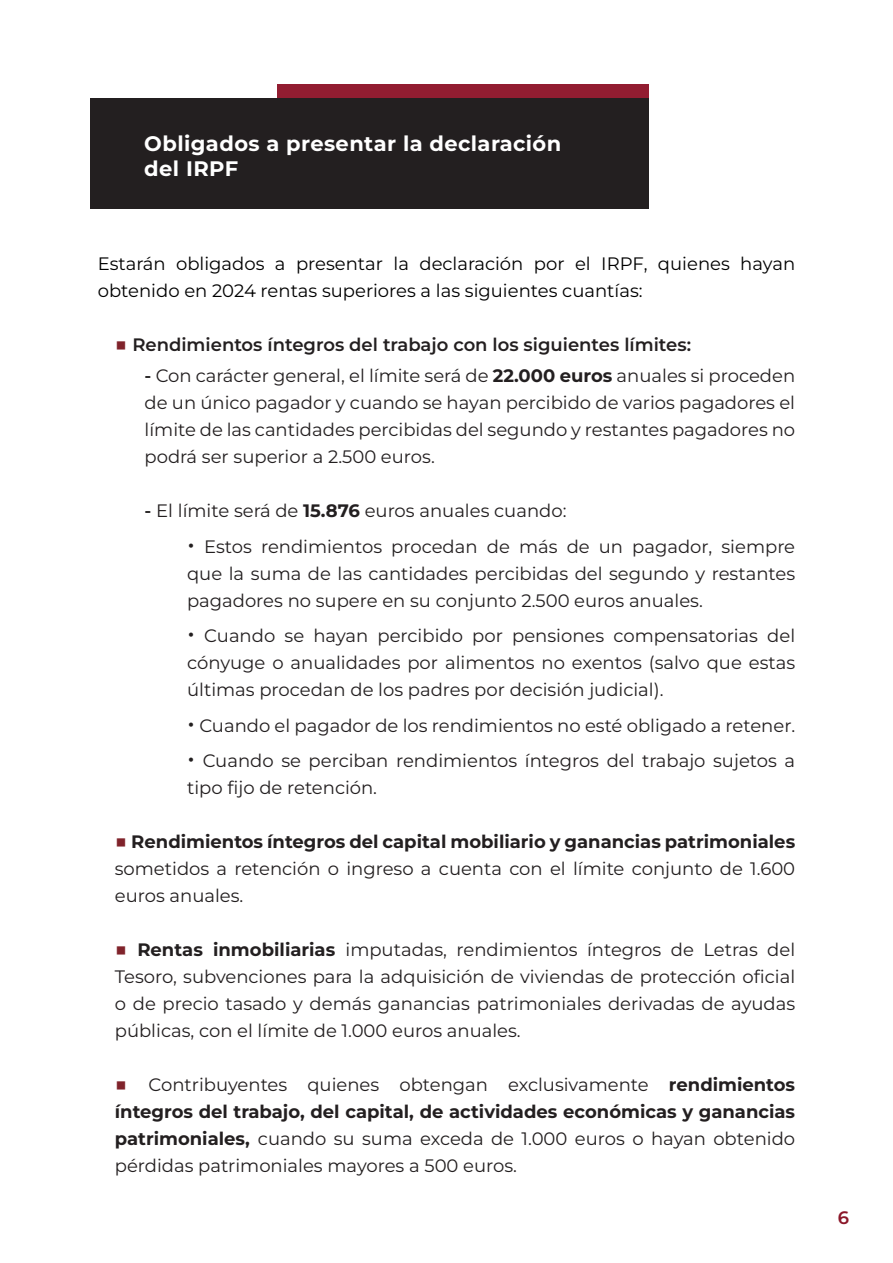
<style>
.page{position:relative;width:893px;height:1263px;background:#fff}
.page>*{position:absolute;margin:0;border:0;box-sizing:border-box;transform-origin:0 0}
.Estilo_de_párrafo_2{font:700 21px "Montserrat";letter-spacing:.02em;color:#fff}
.Estilo_de_párrafo_1{font:18px/27px "Montserrat";color:#231f20;text-align:justify}
.Estilo_de_párrafo_1-2{font:18px/27px "Montserrat";color:#000}
.Estilo_de_párrafo_1-3{font:600 18px "Montserrat";color:#231f20}
.t1{font:600 18px "Montserrat";color:#8b1729}
.s1{font-weight:400;font-size:21px;color:#80232b}
.s2{font-weight:600}
.s3{font-weight:700}
.s4{font-size:27px}
.s5{font-size:21px;color:#80232b}
</style>
<div class="page">
<div style="left:90px;top:98px;width:559px;height:110px;background:#231f20"></div>
<div style="left:277px;top:84px;width:372px;height:14px;background:#921d31"></div>
<p class="Estilo_de_párrafo_2" style="left:144px;top:129px;width:418px">Obligados a presentar la declaración</p>
<p class="Estilo_de_párrafo_2" style="left:144px;top:154px;width:95px">del IRPF</p>
<p class="Estilo_de_párrafo_1-2" style="left:98px;top:250px;width:699px">Estarán obligados a presentar la declaración por el IRPF, quienes hayan obtenido en 2024 rentas superiores a las siguientes cuantías:</p>
<p class="Estilo_de_párrafo_1-3" style="left:115px;top:333px;width:578px"><span class="s1">■</span> Rendimientos íntegros del trabajo con los siguientes límites:</p>
<p class="Estilo_de_párrafo_1" style="left:145px;top:362px;width:652px"><span class="s2">-</span> Con carácter general, el límite será de <span class="s3">22.000 euros</span> anuales si proceden de un único pagador y cuando se hayan percibido de varios pagadores el límite de las cantidades percibidas del segundo y restantes pagadores no podrá ser superior a 2.500 euros.</p>
<p class="Estilo_de_párrafo_1" style="left:145px;top:497px;width:423px"><span class="s2">-</span> El límite será de <span class="s3">15.876</span> euros anuales cuando:</p>
<p class="Estilo_de_párrafo_1" style="left:187px;top:532px;width:610px"><span class="s4">•</span> Estos rendimientos procedan de más de un pagador, siempre que la suma de las cantidades percibidas del segundo y restantes pagadores no supere en su conjunto 2.500 euros anuales.</p>
<p class="Estilo_de_párrafo_1" style="left:187px;top:622px;width:610px"><span class="s4">•</span> Cuando se hayan percibido por pensiones compensatorias del cónyuge o anualidades por alimentos no exentos (salvo que estas últimas procedan de los padres por decisión judicial).</p>
<p class="Estilo_de_párrafo_1" style="left:187px;top:711px;width:610px"><span class="s4">•</span> Cuando el pagador de los rendimientos no esté obligado a retener.</p>
<p class="Estilo_de_párrafo_1" style="left:187px;top:747px;width:610px"><span class="s4">•</span> Cuando se perciban rendimientos íntegros del trabajo sujetos a tipo fijo de retención.</p>
<p class="Estilo_de_párrafo_1" style="left:115px;top:828px;width:682px"><span class="s5">■</span> <span class="s3">Rendimientos íntegros del capital mobiliario y ganancias patrimoniales </span>sometidos a retención o ingreso a cuenta con el límite conjunto de 1.600 euros anuales.</p>
<p class="Estilo_de_párrafo_1" style="left:115px;top:936px;width:682px"><span class="s5">■</span> <span class="s3">Rentas inmobiliarias</span> imputadas, rendimientos íntegros de Letras del Tesoro, subvenciones para la adquisición de viviendas de protección oficial o de precio tasado y demás ganancias patrimoniales derivadas de ayudas públicas, con el límite de 1.000 euros anuales.</p>
<p class="Estilo_de_párrafo_1" style="left:115px;top:1071px;width:682px"><span class="s5">■</span> Contribuyentes quienes obtengan exclusivamente <span class="s3">rendimientos íntegros del trabajo, del capital, de actividades económicas y ganancias patrimoniales,</span> cuando su suma exceda de 1.000 euros o hayan obtenido pérdidas patrimoniales mayores a 500 euros.</p>
<p class="t1" style="left:838px;top:1206px;width:13px">6</p>
</div>
